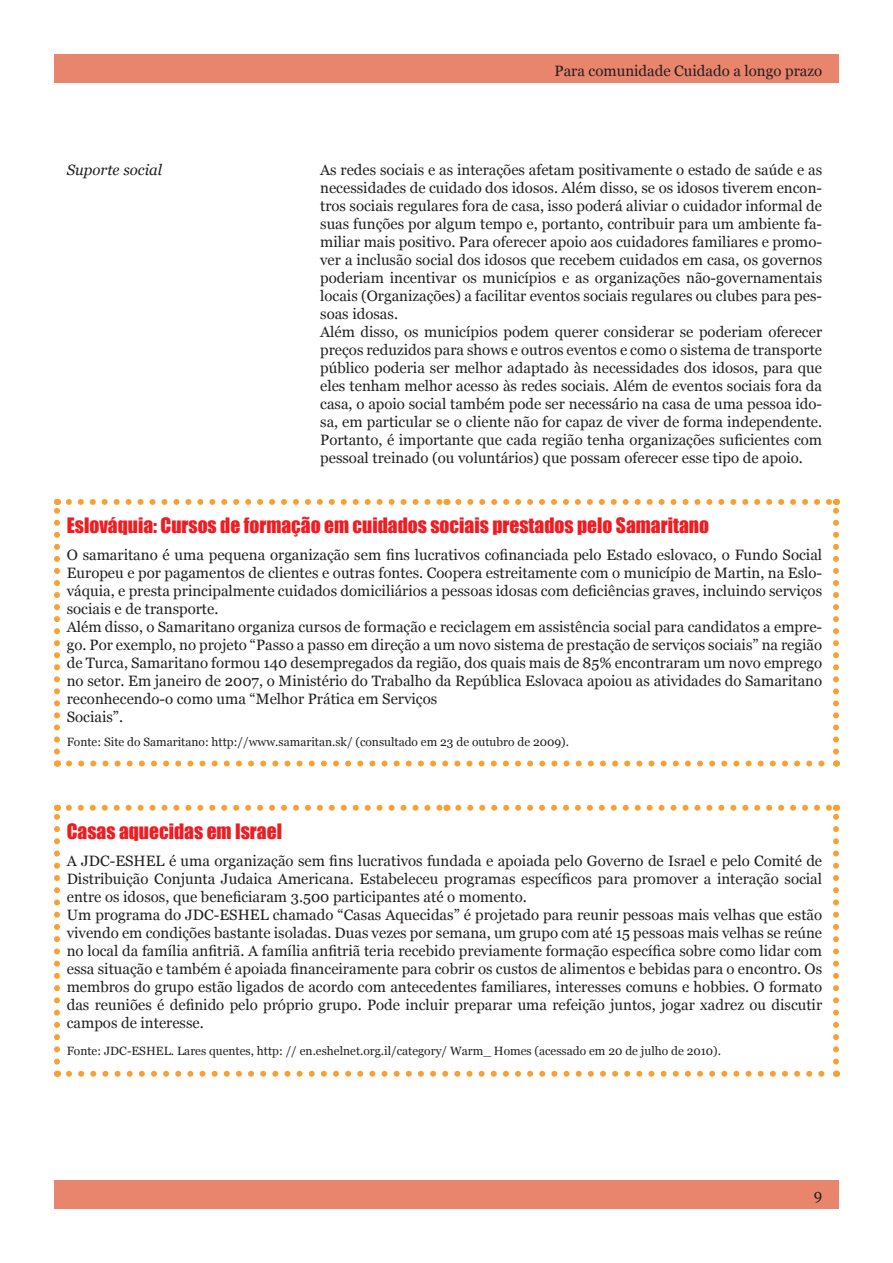
<style>
.page{position:relative;width:893px;height:1263px;background:#fff}
.page>*{position:absolute;margin:0;border:0;box-sizing:border-box;transform-origin:0 0}
.t1{font:19.5px "Impact";color:#ee1d23}
.t2{font:15px/18px "Georgia";color:#231f20;text-align:justify}
.t3{font:italic 15px "Georgia";color:#231f20}
.t4{font:12px "Georgia";color:#231f20}
</style>
<div class="page">
<div style="left:54px;top:1180px;width:785px;height:29px;background:#e9846d"></div>
<div style="left:54px;top:54px;width:785px;height:29px;background:#e9846d"></div>
<svg style="left:69px;top:760px;width:756px;height:6px"></svg>
<svg style="left:54px;top:499px;width:6px;height:253px"></svg>
<svg style="left:69px;top:499px;width:378px;height:6px"></svg>
<svg style="left:458px;top:499px;width:381px;height:253px"></svg>
<svg style="left:69px;top:1071px;width:756px;height:6px"></svg>
<svg style="left:54px;top:805px;width:6px;height:257px"></svg>
<svg style="left:69px;top:805px;width:378px;height:6px"></svg>
<svg style="left:458px;top:805px;width:381px;height:257px"></svg>
<p class="t2" style="left:555px;top:61px;width:269px">Para comunidade Cuidado a longo prazo</p>
<p class="t3" style="left:67px;top:159px;width:97px">Suporte social</p>
<p class="t2" style="left:320px;top:160px;width:503px">As redes sociais e as interações afetam positivamente o estado de saúde e as necessidades de cuidado dos idosos. Além disso, se os idosos tiverem encon&shy;tros sociais regulares fora de casa, isso poderá aliviar o cuidador informal de suas funções por algum tempo e, portanto, contribuir para um ambiente fa&shy;miliar mais positivo. Para oferecer apoio aos cuidadores familiares e promo&shy;ver a inclusão social dos idosos que recebem cuidados em casa, os governos poderiam incentivar os municípios e as organizações não-governamentais locais (Organizações) a facilitar eventos sociais regulares ou clubes para pes&shy;soas idosas.</p>
<p class="t2" style="left:320px;top:322px;width:503px;text-align:left">Além disso, os municípios podem querer considerar se poderiam oferecer preços reduzidos para shows e outros eventos e como o sistema de transporte público poderia ser melhor adaptado às necessidades dos idosos, para que eles tenham melhor acesso às redes sociais. Além de eventos sociais fora da casa, o apoio social também pode ser necessário na casa de uma pessoa ido&shy;sa, em particular se o cliente não for capaz de viver de forma independente.<br>Portanto, é importante que cada região tenha organizações suficientes com pessoal treinado (ou voluntários) que possam oferecer esse tipo de apoio.</p>
<p class="t1" style="left:67px;top:510px;width:644px">Eslováquia: Cursos de formação em cuidados sociais prestados pelo Samaritano</p>
<p class="t2" style="left:67px;top:545px;width:757px">O samaritano é uma pequena organização sem fins lucrativos cofinanciada pelo Estado eslovaco, o Fundo Social Europeu e por pagamentos de clientes e outras fontes. Coopera estreitamente com o município de Martin, na Eslo&shy;váquia, e presta principalmente cuidados domiciliários a pessoas idosas com deficiências graves, incluindo serviços sociais e de transporte.</p>
<p class="t2" style="left:67px;top:617px;width:757px">Além disso, o Samaritano organiza cursos de formação e reciclagem em assistência social para candidatos a empre&shy;go. Por exemplo, no projeto “Passo a passo em direção a um novo sistema de prestação de serviços sociais” na região de Turca, Samaritano formou 140 desempregados da região, dos quais mais de 85% encontraram um novo emprego no setor. Em janeiro de 2007, o Ministério do Trabalho da República Eslovaca apoiou as atividades do Samaritano reconhecendo-o como uma “Melhor Prática em Serviços</p>
<p class="t2" style="left:67px;top:707px;width:58px">Sociais”.</p>
<p class="t4" style="left:67px;top:733px;width:504px">Fonte: Site do Samaritano: http://www.samaritan.sk/ (consultado em 23 de outubro de 2009).</p>
<p class="t1" style="left:67px;top:816px;width:217px">Casas aquecidas em Israel</p>
<p class="t2" style="left:67px;top:851px;width:757px">A JDC-ESHEL é uma organização sem fins lucrativos fundada e apoiada pelo Governo de Israel e pelo Comité de Distribuição Conjunta Judaica Americana. Estabeleceu programas específicos para promover a interação social entre os idosos, que beneficiaram 3.500 participantes até o momento.</p>
<p class="t2" style="left:67px;top:905px;width:757px">Um programa do JDC-ESHEL chamado “Casas Aquecidas” é projetado para reunir pessoas mais velhas que estão vivendo em condições bastante isoladas. Duas vezes por semana, um grupo com até 15 pessoas mais velhas se reúne no local da família anfitriã. A família anfitriã teria recebido previamente formação específica sobre como lidar com essa situação e também é apoiada financeiramente para cobrir os custos de alimentos e bebidas para o encontro. Os membros do grupo estão ligados de acordo com antecedentes familiares, interesses comuns e hobbies. O formato das reuniões é definido pelo próprio grupo. Pode incluir preparar uma refeição juntos, jogar xadrez ou discutir campos de interesse.</p>
<p class="t4" style="left:67px;top:1042px;width:656px">Fonte: JDC-ESHEL. Lares quentes, http: // en.eshelnet.org.il/category/ Warm_ Homes (acessado em 20 de julho de 2010).</p>
<p class="t2" style="left:814px;top:1185px;width:10px">9</p>
</div>
